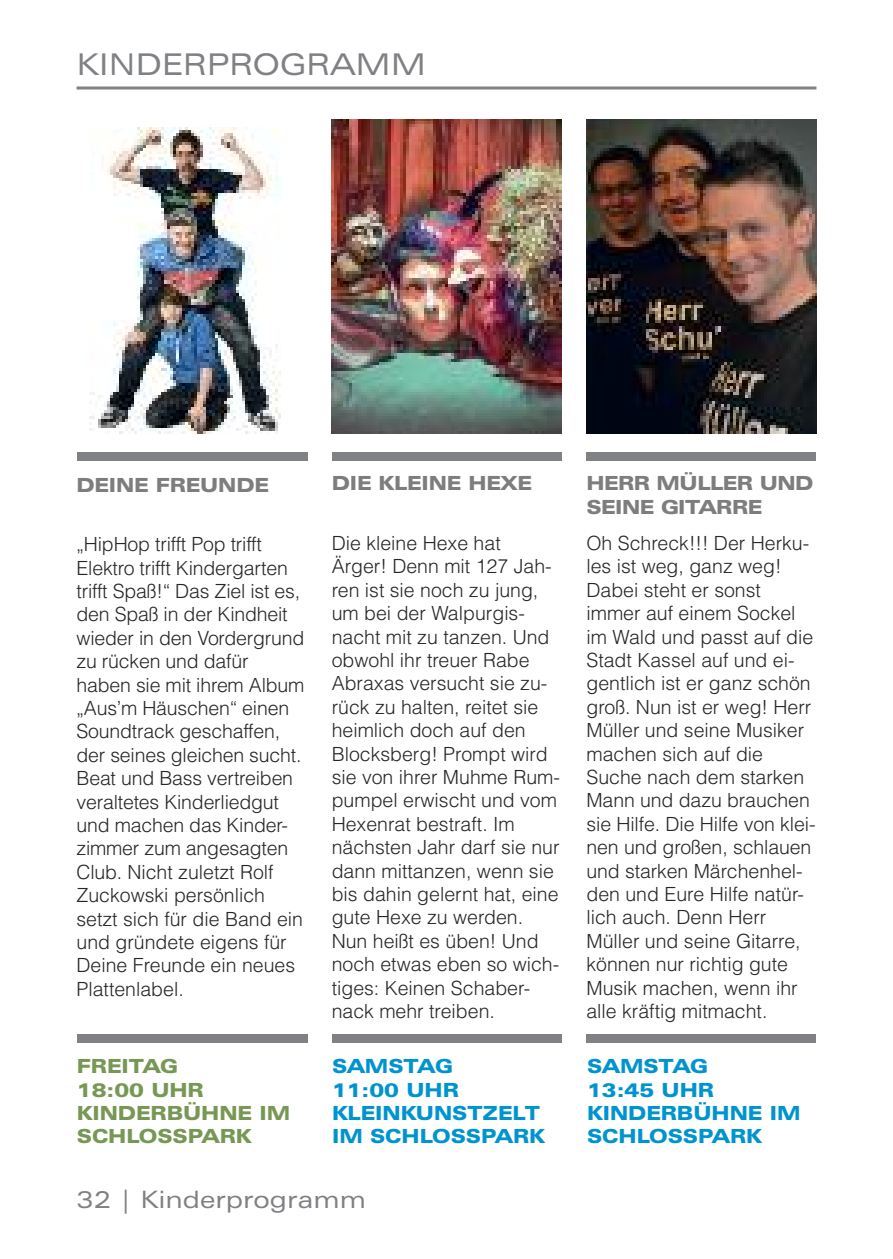
<style>
.page{position:relative;width:893px;height:1259px;background:#fff}
.page>*{position:absolute;margin:0;border:0;box-sizing:border-box;transform-origin:0 0}
.t1{font:expanded 30px "Zurich BT";color:#7f8184}
.t2{font:expanded 24px "Zurich BT";color:#7f8184}
.t3{font:300 19.5px/23.4px "Helvetica";color:#272627}
.t4{font:900 expanded 19.5px/23.4px "Zurich BT";color:#0094cf}
.t5{font:900 expanded 19.5px/23.4px "Zurich BT";letter-spacing:-.015em;color:#7d7d7d}
.t6{font:900 expanded 19.5px/23.4px "Zurich BT";color:#779854}
</style>
<div class="page">
<img style="left:89px;top:127px;width:192px;height:306px">
<img style="left:332px;top:119px;width:229px;height:314px">
<img style="left:586px;top:119px;width:231px;height:314px">
<hr style="left:77px;top:86px;width:739px;height:3px;background:#7f8184">
<div style="left:77px;top:452px;width:230px;height:8px;background:#7f8184"></div>
<div style="left:332px;top:452px;width:229px;height:8px;background:#7f8184"></div>
<div style="left:586px;top:452px;width:230px;height:8px;background:#7f8184"></div>
<div style="left:77px;top:1034px;width:230px;height:9px;background:#7f8184"></div>
<div style="left:332px;top:1034px;width:229px;height:9px;background:#7f8184"></div>
<div style="left:586px;top:1034px;width:230px;height:9px;background:#7f8184"></div>
<h1 class="t1" style="left:77px;top:53px;width:351px">KINDERPROGRAMM</h1>
<p class="t5" style="left:77px;top:475px;width:194px">DEINE FREUNDE</p>
<p class="t3" style="left:77px;top:532px;width:229px">„HipHop trifft Pop trifft<br>Elektro trifft Kindergarten trifft Spaß!“ Das Ziel ist es, den Spaß in der Kindheit wieder in den Vordergrund zu rücken und dafür haben sie mit ihrem Album „Aus’m Häuschen“ einen<br>Soundtrack geschaffen, der seines gleichen sucht.<br>Beat und Bass vertreiben veraltetes Kinderliedgut und machen das Kinder&shy;zimmer zum angesagten<br>Club. Nicht zuletzt Rolf<br>Zuckowski persönlich setzt sich für die Band ein und gründete eigens für<br>Deine Freunde ein neues<br>Plattenlabel.</p>
<p class="t5" style="left:332px;top:473px;width:202px">DIE KLEINE HEXE</p>
<p class="t3" style="left:332px;top:531px;width:230px">Die kleine Hexe hat<br>Ärger! Denn mit 127 Jah&shy;ren ist sie noch zu jung, um bei der Walpurgis&shy;nacht mit zu tanzen. Und obwohl ihr treuer Rabe<br>Abraxas versucht sie zu&shy;rück zu halten, reitet sie heimlich doch auf den<br>Blocksberg! Prompt wird sie von ihrer Muhme Rum&shy;pumpel erwischt und vom<br>Hexenrat bestraft. Im nächsten Jahr darf sie nur dann mittanzen, wenn sie bis dahin gelernt hat, eine gute Hexe zu werden.<br>Nun heißt es üben! Und noch etwas eben so wich&shy;tiges: Keinen Schaber&shy;nack mehr treiben.</p>
<p class="t5" style="left:586px;top:473px;width:229px">HERR MÜLLER UND<br>SEINE GITARRE</p>
<p class="t3" style="left:586px;top:531px;width:231px">Oh Schreck!!! Der Herku&shy;les ist weg, ganz weg!<br>Dabei steht er sonst immer auf einem Sockel im Wald und passt auf die<br>Stadt Kassel auf und ei&shy;gentlich ist er ganz schön groß. Nun ist er weg! Herr<br>Müller und seine Musiker machen sich auf die<br>Suche nach dem starken<br>Mann und dazu brauchen sie Hilfe. Die Hilfe von klei&shy;nen und großen, schlauen und starken Märchenhel&shy;den und Eure Hilfe natür&shy;lich auch. Denn Herr<br>Müller und seine Gitarre, können nur richtig gute<br>Musik machen, wenn ihr alle kräftig mitmacht.</p>
<p class="t6" style="left:77px;top:1056px;width:215px">FREITAG<br>18:00 UHR<br>KINDERBÜHNE IM<br>SCHLOSSPARK</p>
<p class="t4" style="left:332px;top:1056px;width:214px">SAMSTAG<br>11:00 UHR<br>KLEINKUNSTZELT<br>IM SCHLOSSPARK</p>
<p class="t4" style="left:587px;top:1056px;width:215px">SAMSTAG<br>13:45 UHR<br>KINDERBÜHNE IM<br>SCHLOSSPARK</p>
<p class="t2" style="left:77px;top:1191px;width:291px">32 | Kinderprogramm</p>
</div>
